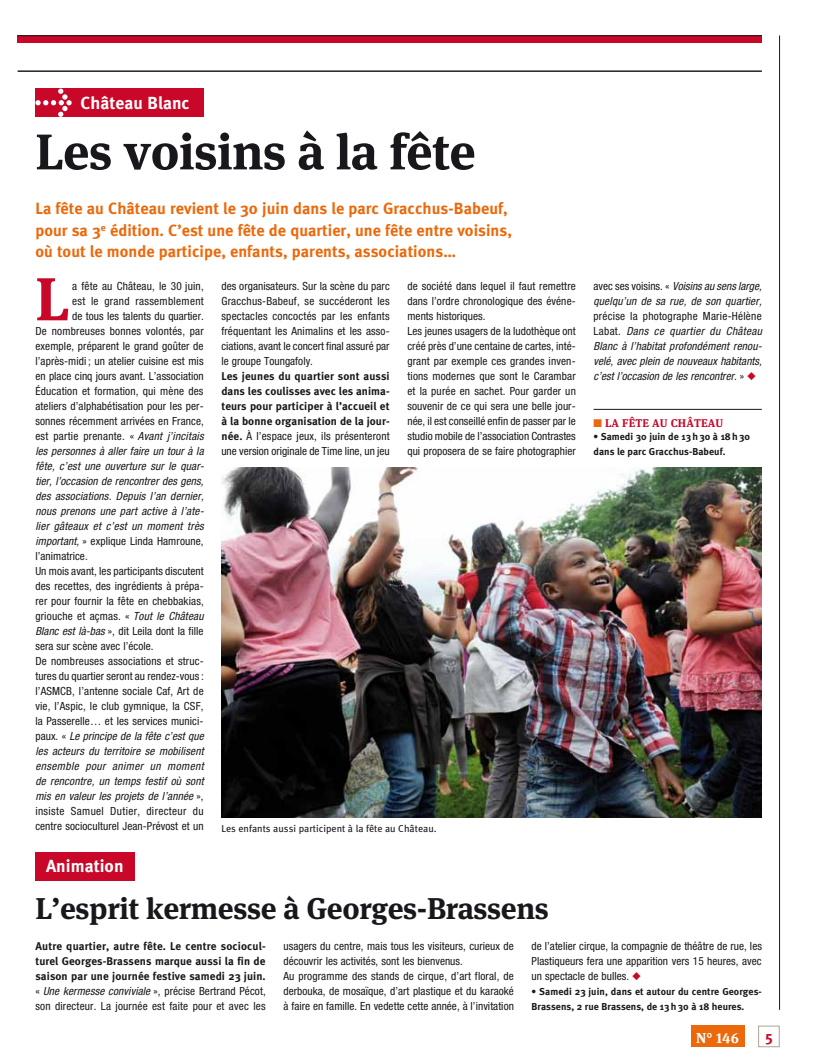
<style>
.page{position:relative;width:815px;height:1063px;background:#fff}
.page>*{position:absolute;margin:0;border:0;box-sizing:border-box;transform-origin:0 0}
.t1{font:700 60.5px "Meta Serif OT";color:#c90829}
.t2{font:700 50px "Meta Serif OT";letter-spacing:-.01em;color:#1a171c}
.t3{font:700 30px "Meta Serif OT";letter-spacing:-.01em;color:#1a171c}
.t4{font:700 17.5px "Meta";letter-spacing:.005em;color:#fff}
.t5{font:700 16.25px/21.2px "Meta";letter-spacing:.005em;color:#eb690b}
.t6{font:15px "Meta Bold LF Caps";color:#c90829}
.t7{font:700 14.38px "Meta Serif OT";color:#fff}
.t8{font:condensed 11.25px/15px "Helvetica Neue";letter-spacing:.01em;color:#1a171c}
.t9{font:italic condensed 11.25px/15px "Helvetica Neue";letter-spacing:.015em;color:#1a171c}
.t10{font:700 11.25px/15px "Meta";letter-spacing:.01em;color:#1a171c;text-align:justify}
.t11{font:condensed 11.25px "Helvetica Neue";letter-spacing:.035em;color:#1a171c}
.t12{font:italic condensed 11.25px "Helvetica Neue";letter-spacing:.04em;color:#1a171c}
.t13{font:condensed 11.25px "Helvetica Neue";letter-spacing:.03em;color:#1a171c}
.t14{font:700 11.25px "Meta Serif OT";letter-spacing:.015em;color:#c90829}
.t15{font:700 10px/15px "Meta";letter-spacing:.01em;color:#1a171c}
.t16{font:10px "Meta";letter-spacing:.005em;color:#1a171c}
.s1{font-style:italic}
.s2{font-style:normal}
.s3{font-family:"Meta";font-weight:700;font-stretch:normal}
</style>
<div class="page">
<hr style="left:779px;top:35px;width:1px;height:975px;background:#1a171c">
<div style="left:691px;top:1026px;width:53px;height:21px;background:#eb690b"></div>
<div style="left:758px;top:1026px;width:22px;height:21px;border:1px solid #b0a495"></div>
<div style="left:18px;top:36px;width:744px;height:7px;background:#c90829"></div>
<hr style="left:18px;top:71px;width:744px;height:1px;background:#1a171c">
<hr style="left:18px;top:35px;width:744px;height:1px;background:#1a171c">
<div style="left:35px;top:89px;width:169px;height:28px;background:#c90829"></div>
<svg style="left:35px;top:89px;width:37px;height:28px"></svg>
<hr style="left:594px;top:409px;width:168px;height:1px;background:#1a171c">
<img style="left:221px;top:468px;width:541px;height:350px">
<div style="left:35px;top:853px;width:100px;height:28px;background:#c90829"></div>
<h3 class="t4" style="left:81px;top:92px;width:110px">Château Blanc</h3>
<h2 class="t2" style="left:35px;top:121px;width:442px">Les voisins à la fête</h2>
<h3 class="t5" style="left:35px;top:198px;width:478px">La fête au Château revient le 30 juin dans le parc Gracchus-Babeuf, pour sa 3<sup>e</sup> édition. C’est une fête de quartier, une fête entre voisins, où tout le monde participe, enfants, parents, associations…</h3>
<h1 class="t1" style="left:35px;top:262px;width:35px">L</h1>
<p class="t8" style="left:72px;top:279px;width:133px">a fête au Château, le 30 juin,</p>
<p class="t13" style="left:72px;top:295px;width:133px">est le grand rassemblement</p>
<p class="t8" style="left:72px;top:309px;width:133px">de tous les talents du quartier.</p>
<p class="t8" style="left:35px;top:324px;width:170px">De nombreuses bonnes volontés, par</p>
<p class="t8" style="left:35px;top:339px;width:170px">exemple, préparent le grand goûter de</p>
<p class="t8" style="left:35px;top:354px;width:170px">l’après-midi ; un atelier cuisine est mis</p>
<p class="t8" style="left:35px;top:369px;width:170px">en place cinq jours avant. L’association</p>
<p class="t8" style="left:35px;top:384px;width:170px">Éducation et formation, qui mène des</p>
<p class="t8" style="left:35px;top:399px;width:170px">ateliers d’alphabétisation pour les per-</p>
<p class="t8" style="left:35px;top:414px;width:170px">sonnes récemment arrivées en France,</p>
<p class="t8" style="left:35px;top:429px;width:170px">est partie prenante. « <span class="s1">Avant j’incitais</span></p>
<p class="t9" style="left:35px;top:444px;width:170px">les personnes à aller faire un tour à la</p>
<p class="t9" style="left:35px;top:459px;width:170px">fête, c’est une ouverture sur le quar-</p>
<p class="t9" style="left:35px;top:474px;width:170px">tier, l’occasion de rencontrer des gens,</p>
<p class="t9" style="left:35px;top:489px;width:170px">des associations. Depuis l’an dernier,</p>
<p class="t9" style="left:35px;top:504px;width:170px">nous prenons une part active à l’ate-</p>
<p class="t9" style="left:35px;top:519px;width:170px">lier gâteaux et c’est un moment très</p>
<p class="t8" style="left:35px;top:534px;width:170px"><span class="s1">important,</span> » explique Linda Hamroune,</p>
<p class="t8" style="left:35px;top:549px;width:54px">l’animatrice.</p>
<p class="t8" style="left:35px;top:564px;width:170px">Un mois avant, les participants discutent</p>
<p class="t8" style="left:35px;top:579px;width:170px">des recettes, des ingrédients à prépa-</p>
<p class="t8" style="left:35px;top:594px;width:170px">rer pour fournir la fête en chebbakias,</p>
<p class="t8" style="left:35px;top:609px;width:170px">griouche et açmas. « <span class="s1">Tout le Château</span></p>
<p class="t8" style="left:35px;top:624px;width:170px"><span class="s1">Blanc est là-bas</span> », dit Leila dont la fille</p>
<p class="t8" style="left:35px;top:639px;width:120px">sera sur scène avec l’école.</p>
<p class="t8" style="left:35px;top:654px;width:170px">De nombreuses associations et struc-</p>
<p class="t8" style="left:35px;top:669px;width:170px">tures du quartier seront au rendez-vous :</p>
<p class="t8" style="left:35px;top:684px;width:170px">l’ASMCB, l’antenne sociale Caf, Art de</p>
<p class="t8" style="left:35px;top:699px;width:170px">vie, l’Aspic, le club gymnique, la CSF,</p>
<p class="t8" style="left:35px;top:714px;width:170px">la Passerelle… et les services munici-</p>
<p class="t9" style="left:35px;top:729px;width:170px"><span class="s2">paux. «</span> Le principe de la fête c’est que</p>
<p class="t9" style="left:35px;top:744px;width:170px">les acteurs du territoire se mobilisent</p>
<p class="t12" style="left:35px;top:760px;width:170px">ensemble pour animer un moment</p>
<p class="t9" style="left:35px;top:774px;width:170px">de rencontre, un temps festif où sont</p>
<p class="t9" style="left:35px;top:789px;width:170px">mis en valeur les projets de l’année <span class="s2">»,</span></p>
<p class="t11" style="left:35px;top:805px;width:170px">insiste Samuel Dutier, directeur du</p>
<p class="t8" style="left:35px;top:819px;width:170px">centre socioculturel Jean-Prévost et un</p>
<h3 class="t4" style="left:46px;top:856px;width:79px">Animation</h3>
<p class="t8" style="left:221px;top:279px;width:170px;text-align:justify">des organisateurs. Sur la scène du parc Gracchus-Babeuf, se succéderont les spectacles concoctés par les enfants fréquentant les Animalins et les asso&shy;ciations, avant le concert final assuré par le groupe Toungafoly.</p>
<p class="t10" style="left:221px;top:369px;width:170px">Les jeunes du quartier sont aussi dans les coulisses avec les anima&shy;teurs pour participer à l’accueil et à la bonne organisation de la jour-</p>
<p class="t8" style="left:221px;top:429px;width:170px"><span class="s3">née.</span> À l’espace jeux, ils présenteront une version originale de Time line, un jeu</p>
<p class="t8" style="left:407px;top:279px;width:170px">de société dans lequel il faut remettre dans l’ordre chronologique des événe&shy;ments historiques.<br>Les jeunes usagers de la ludothèque ont créé près d’une centaine de cartes, inté&shy;grant par exemple ces grandes inven&shy;tions modernes que sont le Carambar et la purée en sachet. Pour garder un souvenir de ce qui sera une belle jour&shy;née, il est conseillé enfin de passer par le studio mobile de l’association Contrastes qui proposera de se faire photographier</p>
<p class="t9" style="left:594px;top:279px;width:170px"><span class="s2">avec ses voisins. «</span> Voisins au sens large, quelqu’un de sa rue, de son quartier,</p>
<p class="t9" style="left:594px;top:309px;width:170px;text-align:justify"><span class="s2">précise la photographe Marie-Hélène Labat.</span> Dans ce quartier du Château Blanc à l’habitat profondément renou&shy;velé, avec plein de nouveaux habitants, c’est l’occasion de les rencontrer. <span class="s2">»</span></p>
<p class="t14" style="left:605px;top:416px;width:120px">La fête au château</p>
<p class="t15" style="left:593px;top:429px;width:158px">• Samedi 30 juin de 13h30 à 18h30 dans le parc Gracchus-Babeuf.</p>
<p class="t16" style="left:221px;top:823px;width:217px">Les enfants aussi participent à la fête au Château.</p>
<h3 class="t3" style="left:35px;top:890px;width:515px">L’esprit kermesse à Georges-Brassens</h3>
<p class="t10" style="left:35px;top:939px;width:232px">Autre quartier, autre fête. Le centre sociocul&shy;turel Georges-Brassens marque aussi la fin de saison par une journée festive samedi 23 juin.</p>
<p class="t8" style="left:35px;top:984px;width:232px">« <span class="s1">Une kermesse conviviale</span> », précise Bertrand Pécot, son directeur. La journée est faite pour et avec les</p>
<p class="t8" style="left:283px;top:939px;width:232px">usagers du centre, mais tous les visiteurs, curieux de découvrir les activités, sont les bienvenus.<br>Au programme des stands de cirque, d’art floral, de derbouka, de mosaïque, d’art plastique et du karaoké à faire en famille. En vedette cette année, à l’invitation</p>
<p class="t8" style="left:531px;top:939px;width:232px;text-align:justify">de l’atelier cirque, la compagnie de théâtre de rue, les Plastiqueurs fera une apparition vers 15 heures, avec un spectacle de bulles.</p>
<p class="t15" style="left:531px;top:984px;width:232px">• Samedi 23 juin, dans et autour du centre Georges-<br>Brassens, 2 rue Brassens, de 13h30 à 18 heures.</p>
<p class="t7" style="left:696px;top:1030px;width:44px">n° 146</p>
<h3 class="t6" style="left:765px;top:1029px;width:10px">5</h3>
</div>
